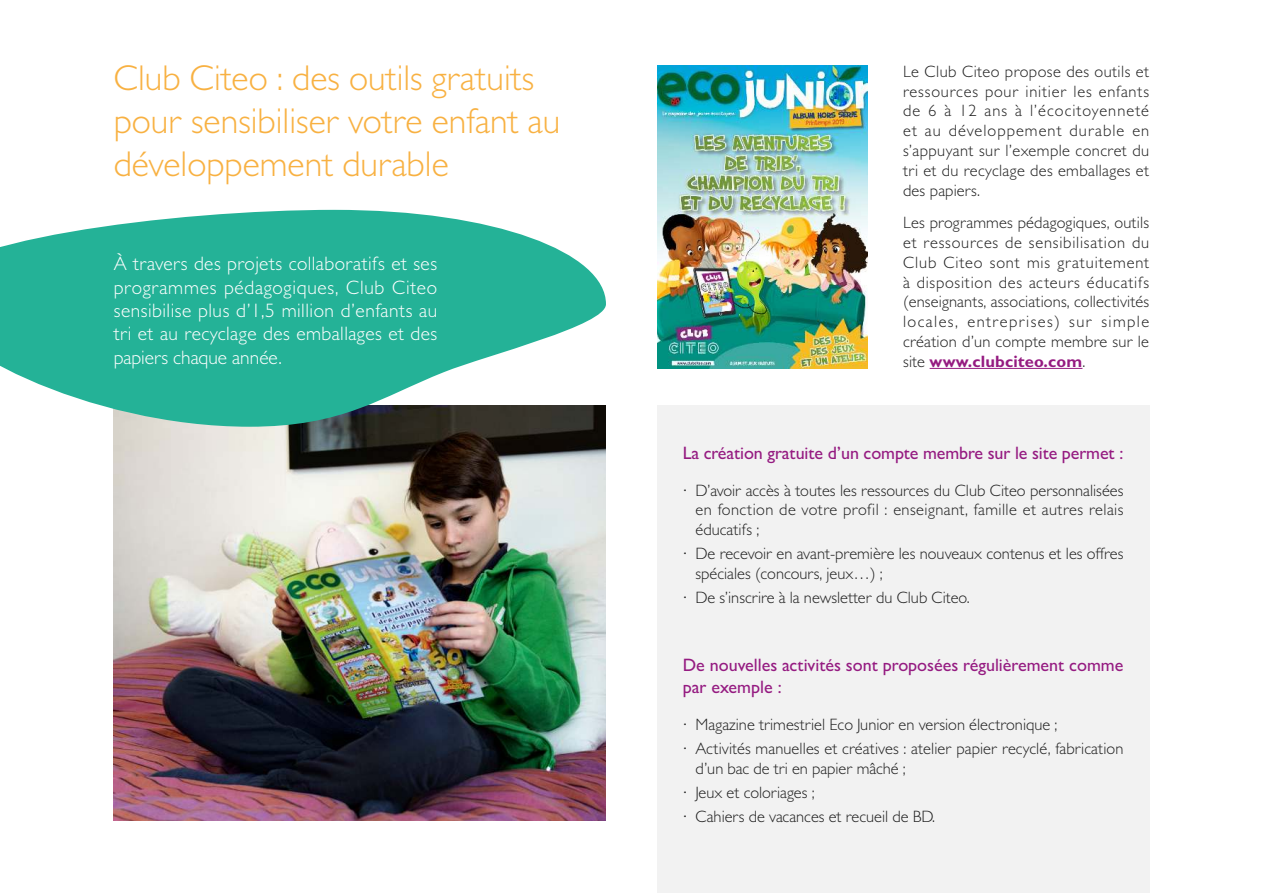
<style>
.page{position:relative;width:1263px;height:893px;background:#fff}
.page>*{position:absolute;margin:0;border:0;box-sizing:border-box;transform-origin:0 0}
.t1{font:300 36px/43.2px "Gill Sans";color:#f8b142}
.t2{font:300 19.5px/23.4px "Gill Sans";letter-spacing:.02em;color:#fff;text-align:justify}
.t3{font:500 18px/21.6px "Gill Sans";color:#951b81}
.t4{font:300 16.5px/19.8px "Gill Sans";color:#222;text-align:justify}
.s1{font-weight:700;color:#951b81}
</style>
<div class="page">
<img style="left:114px;top:427px;width:492px;height:394px">
<hr style="left:930px;top:368px;width:152px;height:1px;background:#951b81">
<svg style="left:0;top:210px;width:606px;height:217px;fill:#24b297"></svg>
<div style="left:657px;top:405px;width:492px;height:488px;background:#f2f2f2"></div>
<img style="left:657px;top:66px;width:210px;height:303px">
<h1 class="t1" style="left:114px;top:57px;width:448px">Club Citeo : des outils gratuits pour sensibiliser votre enfant au développement durable</h1>
<p class="t4" style="left:903px;top:62px;width:248px">Le Club Citeo propose des outils et ressources pour initier les enfants de 6 à 12 ans à l’écocitoyenneté et au développement durable en s’appuyant sur l’exemple concret du tri et du recyclage des emballages et des papiers.</p>
<p class="t4" style="left:903px;top:213px;width:248px">Les programmes pédagogiques, outils et ressources de sensibilisation du Club Citeo sont mis gratuitement à disposition des acteurs éducatifs (enseignants, associations, collectivités locales, entreprises) sur simple création d’un compte membre sur le site <span class="s1">www.clubciteo.com</span>.</p>
<p class="t2" style="left:114px;top:252px;width:325px">À travers des projets collaboratifs et ses programmes pédagogiques, Club Citeo sensibilise plus d’1,5 million d’enfants au tri et au recyclage des emballages et des papiers chaque année.</p>
<p class="t3" style="left:683px;top:444px;width:442px">La création gratuite d’un compte membre sur le site permet :</p>
<p class="t4" style="left:695px;top:480px;width:429px;text-indent:-13px">· D’avoir accès à toutes les ressources du Club Citeo personnalisées en fonction de votre profil : enseignant, famille et autres relais éducatifs ;</p>
<p class="t4" style="left:695px;top:544px;width:429px;text-indent:-13px">· De recevoir en avant-première les nouveaux contenus et les offres spéciales (concours, jeux…) ;</p>
<p class="t4" style="left:683px;top:588px;width:288px">· De s’inscrire à la newsletter du Club Citeo.</p>
<p class="t3" style="left:683px;top:656px;width:442px">De nouvelles activités sont proposées régulièrement comme par exemple :</p>
<p class="t4" style="left:683px;top:713px;width:442px;line-height:24px">· Magazine trimestriel Eco Junior en version électronique ;<br>· Activités manuelles et créatives : atelier papier recyclé, fabrication</p>
<p class="t4" style="left:683px;top:757px;width:254px;line-height:24px;text-align:left;text-indent:13px">d’un bac de tri en papier mâché ;<br>· Jeux et coloriages ;<br>· Cahiers de vacances et recueil de BD.</p>
</div>
